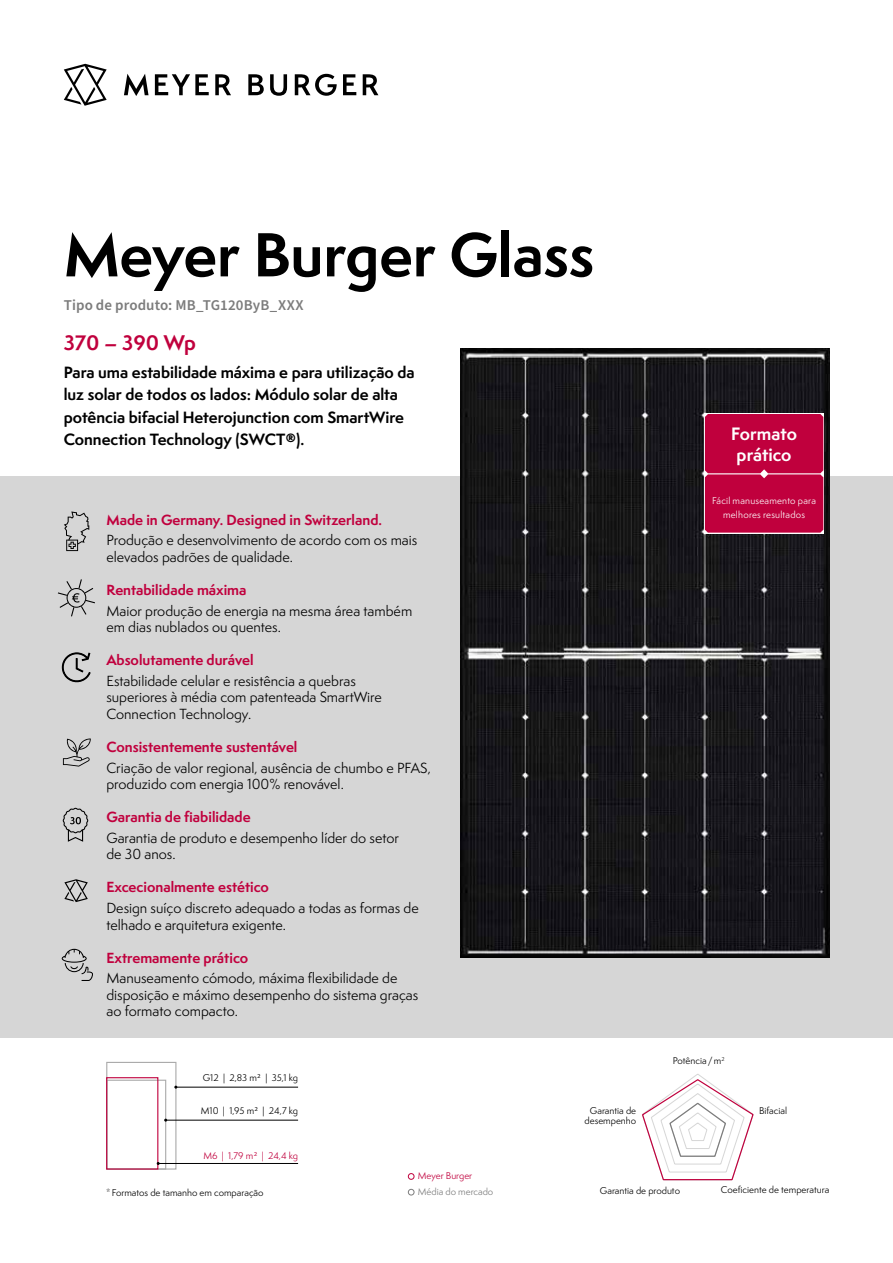
<style>
.page{position:relative;width:893px;height:1263px;background:#fff}
.page>*{position:absolute;margin:0;border:0;box-sizing:border-box;transform-origin:0 0}
.t1{font:700 57px "Semplicita Pro";color:#000}
.t2{font:700 19.5px "Semplicita Pro";color:#c0003d}
.t3{font:700 16.5px/21px "Semplicita Pro";color:#fff;text-align:center}
.t4{font:700 15px/22.5px "Semplicita Pro";color:#000}
.t5{font:600 15px "Source Sans Pro";letter-spacing:.005em;color:#7c7c7c}
.t6{font:13.5px/16.5px "Semplicita Pro";color:#000}
.t7{font:700 13.5px "Semplicita Pro";color:#c0003d}
.t8{font:9px "Semplicita Pro";color:#000}
.t9{font:9px/13.5px "Semplicita Pro";letter-spacing:.025em;color:#fff;text-align:center}
.t10{font:9px "Semplicita Pro";color:#c0003d}
.t11{font:9px "Semplicita Pro";color:#7c7c7c}
</style>
<div class="page">
<div style="left:0;top:476px;width:893px;height:561px;background:#d6d6d6"></div>
<svg style="left:363px;top:74px;width:15px;height:21px"></svg>
<svg style="left:248px;top:74px;width:16px;height:21px"></svg>
<svg style="left:124px;top:74px;width:25px;height:22px"></svg>
<svg style="left:215px;top:74px;width:16px;height:21px"></svg>
<svg style="left:295px;top:74px;width:42px;height:22px"></svg>
<svg style="left:270px;top:74px;width:17px;height:22px"></svg>
<svg style="left:155px;top:74px;width:54px;height:21px"></svg>
<svg style="left:343px;top:74px;width:13px;height:21px"></svg>
<svg style="left:64px;top:64px;width:43px;height:42px"></svg>
<div style="left:106px;top:1062px;width:70px;height:107px;border:1px solid #aaa"></div>
<div style="left:106px;top:1080px;width:60px;height:89px;border:1px solid #aaa"></div>
<div style="left:106px;top:1077px;width:52px;height:92px;border:1px solid #c0003d"></div>
<hr style="left:176px;top:1087px;width:122px;height:1px;background:#000">
<hr style="left:166px;top:1120px;width:132px;height:1px;background:#000">
<hr style="left:158px;top:1163px;width:140px;height:1px;background:#000">
<div style="left:408px;top:1173px;width:6px;height:7px;border:1px solid #c0003d;border-radius:50%"></div>
<svg style="left:408px;top:1189px;width:6px;height:6px"></svg>
<svg style="left:64px;top:511px;width:25px;height:40px"></svg>
<svg style="left:58px;top:579px;width:37px;height:37px"></svg>
<svg style="left:62px;top:653px;width:28px;height:30px"></svg>
<svg style="left:63px;top:738px;width:28px;height:29px"></svg>
<svg style="left:64px;top:879px;width:24px;height:23px"></svg>
<svg style="left:62px;top:949px;width:31px;height:32px"></svg>
<svg style="left:63px;top:808px;width:25px;height:34px"></svg>
<img style="left:461px;top:349px;width:368px;height:608px">
<svg style="left:704px;top:413px;width:120px;height:121px"></svg>
<div style="left:705px;top:414px;width:118px;height:119px;background:#c0003d"></div>
<svg style="left:642px;top:1074px;width:112px;height:107px"></svg>
<h1 class="t1" style="left:64px;top:212px;width:532px">Meyer Burger Glass</h1>
<p class="t5" style="left:64px;top:295px;width:241px">Tipo de produto: MB_TG120ByB_XXX</p>
<h2 class="t2" style="left:64px;top:328px;width:134px">370 – 390 Wp</h2>
<p class="t4" style="left:64px;top:361px;width:352px">Para uma estabilidade máxima e para utilização da luz solar de todos os lados: Módulo solar de alta potência bifacial Heterojunction com SmartWire Connection Technology (SWCT®).</p>
<p class="t7" style="left:106px;top:509px;width:277px">Made in Germany. Designed in Switzerland.</p>
<p class="t6" style="left:106px;top:532px;width:312px">Produção e desenvolvimento de acordo com os mais elevados padrões de qualidade.</p>
<p class="t7" style="left:106px;top:580px;width:142px">Rentabilidade máxima</p>
<p class="t6" style="left:106px;top:602px;width:307px">Maior produção de energia na mesma área também em dias nublados ou quentes.</p>
<p class="t7" style="left:106px;top:650px;width:149px">Absolutamente durável</p>
<p class="t6" style="left:106px;top:672px;width:277px">Estabilidade celular e resistência a quebras superiores à média com patenteada SmartWire<br>Connection Technology.</p>
<p class="t7" style="left:106px;top:736px;width:192px">Consistentemente sustentável</p>
<p class="t6" style="left:106px;top:759px;width:326px">Criação de valor regional, ausência de chumbo e PFAS, produzido com energia 100% renovável.</p>
<p class="t7" style="left:106px;top:807px;width:146px">Garantia de fiabilidade</p>
<p class="t6" style="left:106px;top:829px;width:294px">Garantia de produto e desempenho líder do setor de 30 anos.</p>
<p class="t7" style="left:106px;top:877px;width:164px">Excecionalmente estético</p>
<p class="t6" style="left:106px;top:899px;width:314px">Design suíço discreto adequado a todas as formas de telhado e arquitetura exigente.</p>
<p class="t7" style="left:106px;top:947px;width:143px">Extremamente prático</p>
<p class="t6" style="left:106px;top:970px;width:313px">Manuseamento cómodo, máxima flexibilidade de disposição e máximo desempenho do sistema graças ao formato compacto.</p>
<p class="t8" style="left:203px;top:1071px;width:97px">G12 | 2,83 m² | 35,1 kg</p>
<p class="t8" style="left:201px;top:1104px;width:99px">M10 | 1,95 m² | 24,7 kg</p>
<p class="t10" style="left:203px;top:1149px;width:96px">M6 | 1,79 m² | 24,4 kg</p>
<p class="t3" style="left:731px;top:423px;width:67px">Formato prático</p>
<p class="t9" style="left:712px;top:494px;width:105px">Fácil manuseamento para melhores resultados</p>
<p class="t8" style="left:673px;top:1054px;width:53px">Potência/m<sup>2</sup></p>
<p class="t8" style="left:590px;top:1104px;width:48px">Garantia de</p>
<p class="t8" style="left:759px;top:1104px;width:30px">Bifacial</p>
<p class="t8" style="left:584px;top:1114px;width:53px">desempenho</p>
<p class="t8" style="left:106px;top:1186px;width:159px">*Formatos de tamanho em comparação</p>
<p class="t10" style="left:418px;top:1169px;width:56px">Meyer Burger</p>
<p class="t11" style="left:418px;top:1186px;width:77px">Média do mercado</p>
<p class="t8" style="left:600px;top:1184px;width:82px">Garantia de produto</p>
<p class="t8" style="left:721px;top:1184px;width:110px">Coeficiente de temperatura</p>
</div>
